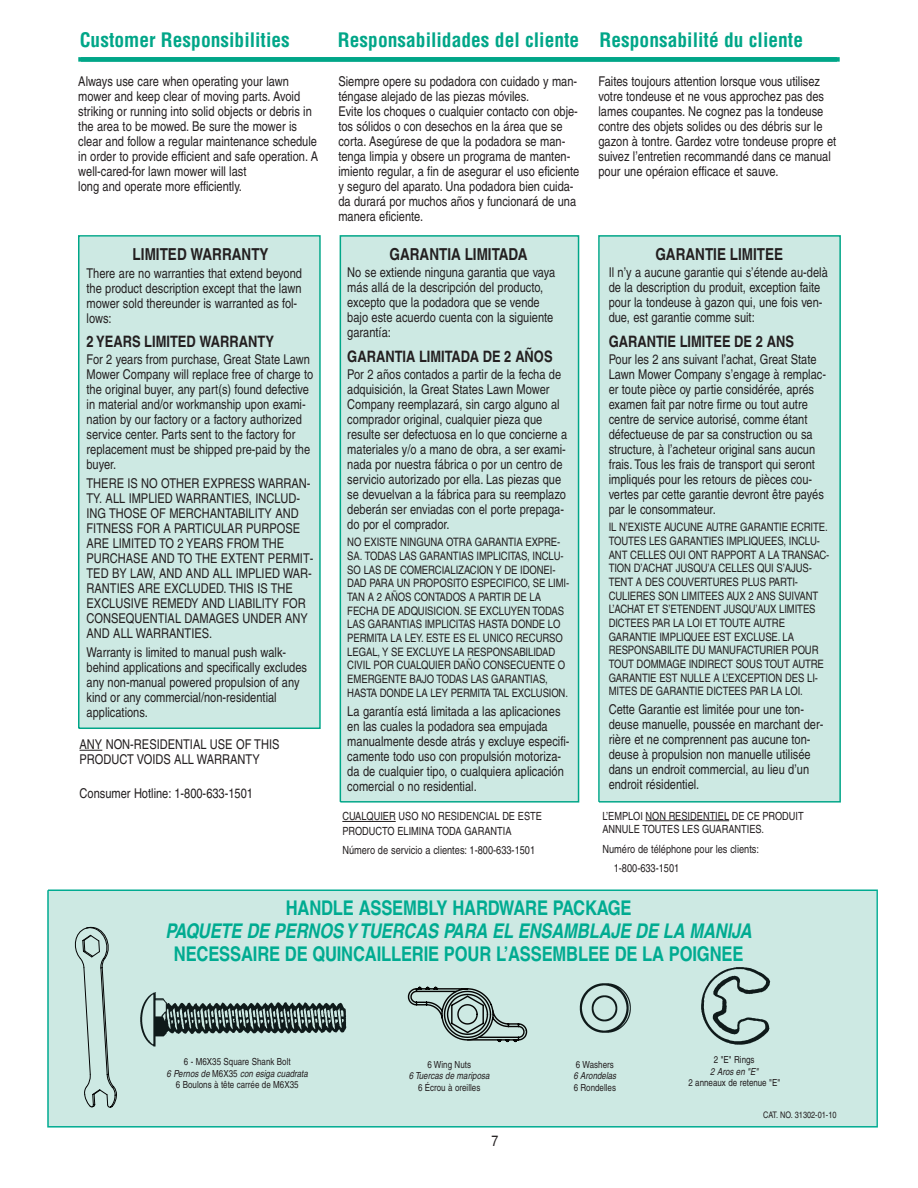
<style>
.page{position:relative;width:918px;height:1188px;background:#fff}
.page>*{position:absolute;margin:0;border:0;box-sizing:border-box;transform-origin:0 0}
.t1{font:700 20.25px "Helvetica";letter-spacing:-.01em;color:#00ab91;scale:.82 1}
.t2{font:italic 700 20.25px "Helvetica";color:#00ab91;scale:.82 1}
.t3{font:700 condensed 19.5px "Helvetica";color:#00a688}
.t4{font:700 condensed 16.5px "Helvetica";color:#231f20}
.t5{font:700 condensed 15.75px "Helvetica";color:#231f20}
.t6{font:condensed 15px "Helvetica";color:#231f20}
.t7{font:condensed 13.5px/15px "Helvetica";color:#231f20}
.t8{font:condensed 11.7px/13.6px "Helvetica";letter-spacing:-.01em;color:#231f20}
.t9{font:condensed 11.25px/15px "Helvetica";color:#231f20}
.t10{font:9.75px/11.2px "Helvetica";color:#231f20;text-align:center;scale:.82 1}
.t11{font:italic 9.75px "Helvetica";color:#231f20;scale:.82 1}
.t12{font:9px "Helvetica";color:#231f20;scale:.82 1}
.s1{font-style:italic}
</style>
<div class="page">
<div style="left:49px;top:892px;width:827px;height:235px;background:#cde9e3"></div>
<div style="left:598px;top:235px;width:243px;height:568px;background:#cde9e3"></div>
<div style="left:339px;top:235px;width:241px;height:568px;background:#cde9e3"></div>
<div style="left:78px;top:235px;width:243px;height:494px;background:#cde9e3"></div>
<div style="left:81px;top:57px;width:756px;height:5px;background:#00a688"></div>
<svg style="left:80px;top:750px;width:22px;height:1px"></svg>
<hr style="left:342px;top:821px;width:54px;height:1px;background:#231f20">
<hr style="left:646px;top:820px;width:83px;height:1px;background:#231f20">
<div style="left:47px;top:890px;width:831px;height:238px;border:2px solid #00ab91"></div>
<svg style="left:74px;top:926px;width:43px;height:182px"></svg>
<img style="left:140px;top:967px;width:631px;height:80px">
<svg style="left:403px;top:975px;width:130px;height:72px"></svg>
<h2 class="t3" style="left:80px;top:29px;width:212px">Customer Responsibilities</h2>
<h2 class="t3" style="left:338px;top:29px;width:467px">Responsabilidades del cliente Responsabilité du cliente</h2>
<p class="t7" style="left:78px;top:75px;width:241px">Always use care when operating your lawn mower and keep clear of moving parts. Avoid striking or running into solid objects or debris in the area to be mowed. Be sure the mower is clear and follow a regular maintenance schedule in order to provide efficient and safe operation. A well-cared-for lawn mower will last<br>long and operate more efficiently.</p>
<p class="t7" style="left:338px;top:75px;width:243px">Siempre opere su podadora con cuidado y man&shy;téngase alejado de las piezas móviles.<br>Evite los choques o cualquier contacto con obje&shy;tos sólidos o con desechos en la área que se corta. Asegúrese de que la podadora se man&shy;tenga limpia y obsere un programa de manten&shy;imiento regular, a fin de asegurar el uso eficiente y seguro del aparato. Una podadora bien cuida&shy;da durará por muchos años y funcionará de una manera eficiente.</p>
<p class="t7" style="left:599px;top:75px;width:239px">Faites toujours attention lorsque vous utilisez votre tondeuse et ne vous approchez pas des lames coupantes. Ne cognez pas la tondeuse contre des objets solides ou des débris sur le gazon à tontre. Gardez votre tondeuse propre et suivez l’entretien recommandé dans ce manual pour une opéraion efficace et sauve.</p>
<p class="t4" style="left:133px;top:249px;width:137px">LIMITED WARRANTY</p>
<p class="t7" style="left:87px;top:267px;width:217px">There are no warranties that extend beyond the product description except that the lawn mower sold thereunder is warranted as fol&shy;lows:</p>
<p class="t5" style="left:87px;top:336px;width:189px">2 YEARS LIMITED WARRANTY</p>
<p class="t7" style="left:87px;top:353px;width:228px">For 2 years from purchase, Great State Lawn Mower Company will replace free of charge to the original buyer, any part(s) found defective in material and/or workmanship upon exami&shy;nation by our factory or a factory authorized service center. Parts sent to the factory for replacement must be shipped pre-paid by the buyer.</p>
<p class="t7" style="left:87px;top:477px;width:228px">THERE IS NO OTHER EXPRESS WARRAN-<br>TY. ALL IMPLIED WARRANTIES, INCLUD-<br>ING THOSE OF MERCHANTABILITY AND<br>FITNESS FOR A PARTICULAR PURPOSE<br>ARE LIMITED TO 2 YEARS FROM THE<br>PURCHASE AND TO THE EXTENT PERMIT-<br>TED BY LAW, AND AND ALL IMPLIED WAR-<br>RANTIES ARE EXCLUDED. THIS IS THE<br>EXCLUSIVE REMEDY AND LIABILITY FOR<br>CONSEQUENTIAL DAMAGES UNDER ANY<br>AND ALL WARRANTIES.</p>
<p class="t7" style="left:87px;top:646px;width:222px">Warranty is limited to manual push walk&shy;behind applications and specifically excludes any non-manual powered propulsion of any kind or any commercial/non-residential applications.</p>
<p class="t4" style="left:390px;top:248px;width:140px">GARANTIA LIMITADA</p>
<p class="t7" style="left:347px;top:266px;width:209px">No se extiende ninguna garantia que vaya más allá de la descripción del producto, excepto que la podadora que se vende bajo este acuerdo cuenta con la siguiente garantía:</p>
<p class="t5" style="left:347px;top:350px;width:207px">GARANTIA LIMITADA DE 2 AÑOS</p>
<p class="t7" style="left:347px;top:368px;width:221px">Por 2 años contados a partir de la fecha de adquisición, la Great States Lawn Mower Company reemplazará, sin cargo alguno al comprador original, cualquier pieza que resulte ser defectuosa en lo que concierne a materiales y/o a mano de obra, a ser exami&shy;nada por nuestra fábrica o por un centro de servicio autorizado por ella. Las piezas que se devuelvan a la fábrica para su reemplazo deberán ser enviadas con el porte prepaga&shy;do por el comprador.</p>
<p class="t8" style="left:347px;top:536px;width:224px">NO EXISTE NINGUNA OTRA GARANTIA EXPRE-SA. TODAS LAS GARANTIAS IMPLICITAS, INCLU-SO LAS DE COMERCIALIZACION Y DE IDONEI-DAD PARA UN PROPOSITO ESPECIFICO, SE LIMI-TAN A 2 AÑOS CONTADOS A PARTIR DE LA FECHA DE ADQUISICION. SE EXCLUYEN TODAS LAS GARANTIAS IMPLICITAS HASTA DONDE LO PERMITA LA LEY. ESTE ES EL UNICO RECURSO LEGAL, Y SE EXCLUYE LA RESPONSABILIDAD CIVIL POR CUALQUIER DAÑO CONSECUENTE O EMERGENTE BAJO TODAS LAS GARANTIAS, HASTA DONDE LA LEY PERMITA TAL EXCLUSION.</p>
<p class="t7" style="left:347px;top:705px;width:224px">La garantía está limitada a las aplicaciones en las cuales la podadora sea empujada manualmente desde atrás y excluye especifi&shy;camente todo uso con propulsión motoriza&shy;da de cualquier tipo, o cualquiera aplicación comercial o no residential.</p>
<p class="t4" style="left:655px;top:248px;width:129px">GARANTIE LIMITEE</p>
<p class="t7" style="left:609px;top:266px;width:221px">Il n’y a aucune garantie qui s’étende au-delà de la description du produit, exception faite pour la tondeuse à gazon qui, une fois ven&shy;due, est garantie comme suit:</p>
<p class="t5" style="left:609px;top:335px;width:187px">GARANTIE LIMITEE DE 2 ANS</p>
<p class="t7" style="left:609px;top:353px;width:219px">Pour les 2 ans suivant l’achat, Great State Lawn Mower Company s’engage à remplac&shy;er toute pièce oy partie considérée, aprés examen fait par notre firme ou tout autre centre de service autorisé, comme étant défectueuse de par sa construction ou sa structure, à l’acheteur original sans aucun frais. Tous les frais de transport qui seront impliqués pour les retours de pièces cou&shy;vertes par cette garantie devront être payés par le consommateur.</p>
<p class="t8" style="left:609px;top:521px;width:222px">IL N’EXISTE AUCUNE AUTRE GARANTIE ECRITE.<br>TOUTES LES GARANTIES IMPLIQUEES, INCLU-ANT CELLES OUI ONT RAPPORT A LA TRANSAC-TION D’ACHAT JUSQU’A CELLES QUI S’AJUS-TENT A DES COUVERTURES PLUS PARTI-CULIERES SON LIMITEES AUX 2 ANS SUIVANT L’ACHAT ET S’ETENDENT JUSQU’AUX LIMITES DICTEES PAR LA LOI ET TOUTE AUTRE GARANTIE IMPLIQUEE EST EXCLUSE. LA RESPONSABILITE DU MANUFACTURIER POUR TOUT DOMMAGE INDIRECT SOUS TOUT AUTRE GARANTIE EST NULLE A L’EXCEPTION DES LI-MITES DE GARANTIE DICTEES PAR LA LOI.</p>
<p class="t7" style="left:609px;top:703px;width:216px">Cette Garantie est limitée pour une ton&shy;deuse manuelle, poussée en marchant der&shy;rière et ne comprennent pas aucune ton&shy;deuse à propulsion non manuelle utilisée dans un endroit commercial, au lieu d’un endroit résidentiel.</p>
<p class="t7" style="left:80px;top:738px;width:201px">ANY NON-RESIDENTIAL USE OF THIS<br>PRODUCT VOIDS ALL WARRANTY</p>
<p class="t7" style="left:80px;top:787px;width:175px">Consumer Hotline: 1-800-633-1501</p>
<p class="t9" style="left:602px;top:810px;width:203px;line-height:13.5px">L’EMPLOI NON RESIDENTIEL DE CE PRODUIT<br>ANNULE TOUTES LES GUARANTIES.</p>
<p class="t9" style="left:614px;top:841px;width:147px;line-height:18.8px;text-indent:-11px">Numéro de téléphone pour les clients:<br>1-800-633-1501</p>
<h1 class="t1" style="left:286px;top:900px;width:423px">HANDLE ASSEMBLY HARDWARE PACKAGE</h1>
<h1 class="t2" style="left:166px;top:923px;width:720px">PAQUETE DE PERNOS Y TUERCAS PARA EL ENSAMBLAJE DE LA MANIJA</h1>
<h1 class="t1" style="left:174px;top:947px;width:696px">NECESSAIRE DE QUINCAILLERIE POUR L’ASSEMBLEE DE LA POIGNEE</h1>
<p class="t9" style="left:342px;top:810px;width:201px">CUALQUIER USO NO RESIDENCIAL DE ESTE<br>PRODUCTO ELIMINA TODA GARANTIA</p>
<p class="t9" style="left:342px;top:844px;width:194px">Número de servicio a clientes: 1-800-633-1501</p>
<p class="t10" style="left:167px;top:1057px;width:176px">6 - M6X35 Square Shank Bolt<br><span class="s1">6 Pernos de</span> M 6 X 3 5 <span class="s1">con esiga cuadrata<br></span>6 Boulons à tête carrée de M6X35</p>
<p class="t10" style="left:714px;top:1055px;width:51px">2 "E" Rings</p>
<p class="t10" style="left:576px;top:1060px;width:48px">6 Washers</p>
<p class="t11" style="left:573px;top:1072px;width:56px">6 Arondelas</p>
<p class="t10" style="left:574px;top:1083px;width:53px">6 Rondelles</p>
<p class="t10" style="left:427px;top:1060px;width:55px">6 Wing Nuts</p>
<p class="t11" style="left:409px;top:1072px;width:102px">6 Tuercas de mariposa</p>
<p class="t10" style="left:418px;top:1083px;width:78px">6 Écrou à oreilles</p>
<p class="t11" style="left:710px;top:1068px;width:62px">2 Aros en "E"</p>
<p class="t10" style="left:688px;top:1078px;width:113px">2 anneaux de retenue "E"</p>
<p class="t12" style="left:763px;top:1112px;width:91px">CAT. NO. 31302-01-10</p>
<p class="t6" style="left:491px;top:1135px;width:8px">7</p>
</div>
